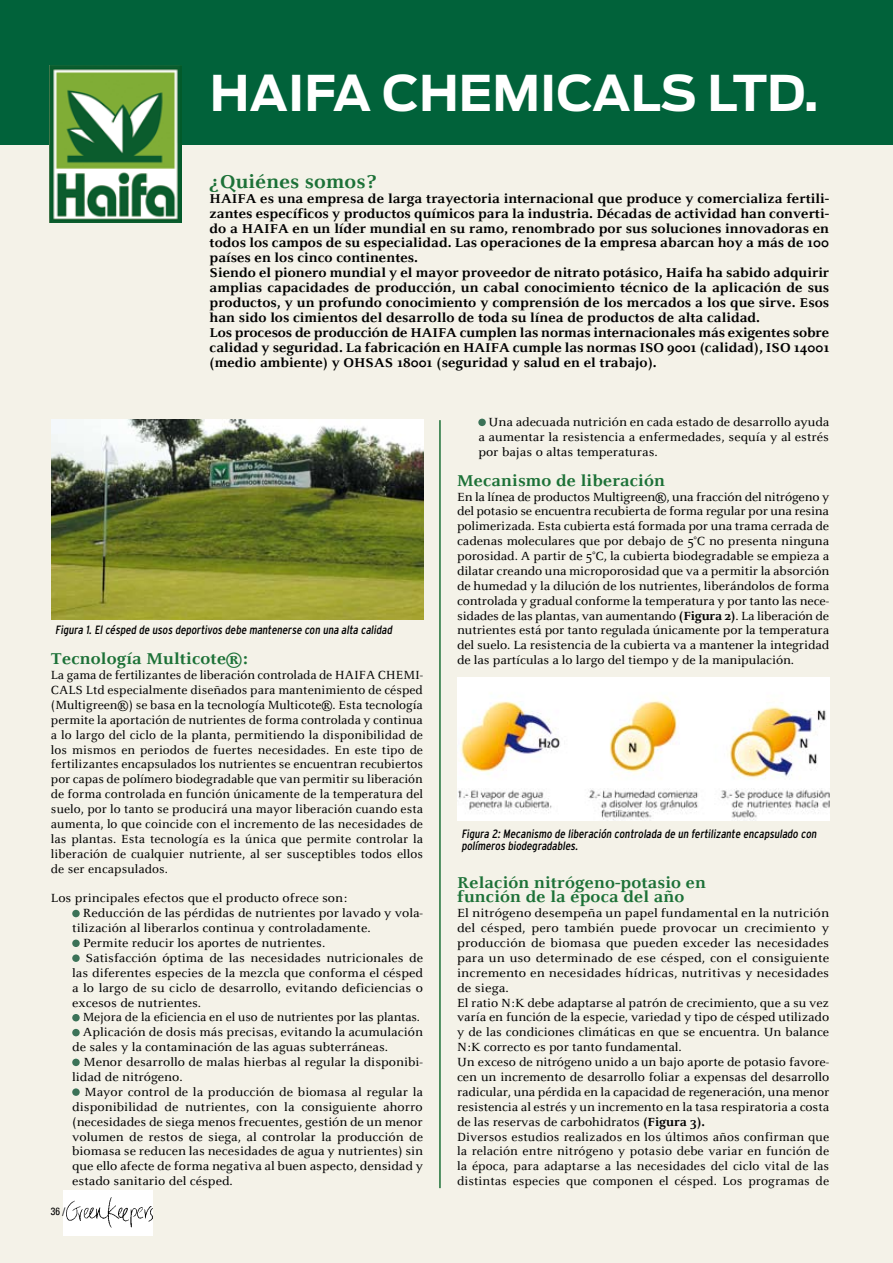
<style>
.page{position:relative;width:893px;height:1263px;background:#fff}
.page>*{position:absolute;margin:0;border:0;box-sizing:border-box;transform-origin:0 0}
.t1{font:700 48.9px "Antenna";color:#fff}
.t2{font:700 19.5px "Celeste ST";letter-spacing:.005em;color:#1c7137}
.t3{font:700 16.5px/14.9px "Celeste ST";letter-spacing:.005em;color:#1c7137}
.t4{font:700 13.5px/14.9px "Celeste ST";color:#000}
.t5{font:12.45px/14.9px "Celeste ST";color:#000;text-align:justify}
.t6{font:12.45px/14.9px "Celeste ST";color:#000;text-align:justify;scale:.96 1}
.t7{font:12.45px "Celeste ST";color:#000;scale:.95 1}
.t8{font:condensed 12px/11.2px "Interstate";color:#000}
.t9{font:condensed 10.5px "Univers LT Std";color:#000}
.s1{font-weight:700}
</style>
<div class="page">
<div style="left:0;top:144px;width:893px;height:1119px;background:#f4f2e8"></div>
<div style="left:64px;top:1191px;width:89px;height:45px;background:#fff"></div>
<img style="left:66px;top:1197px;width:87px;height:31px">
<svg style="left:72px;top:910px;width:8px;height:7px"></svg>
<svg style="left:72px;top:939px;width:8px;height:8px"></svg>
<svg style="left:72px;top:954px;width:8px;height:8px"></svg>
<svg style="left:72px;top:1014px;width:8px;height:7px"></svg>
<svg style="left:72px;top:1029px;width:8px;height:7px"></svg>
<svg style="left:72px;top:1059px;width:8px;height:7px"></svg>
<svg style="left:72px;top:1088px;width:8px;height:8px"></svg>
<svg style="left:478px;top:419px;width:8px;height:7px"></svg>
<hr style="left:439px;top:420px;width:2px;height:768px;background:#1c7137">
<div style="left:0;top:0;width:893px;height:144px;background:#01623a"></div>
<img style="left:49px;top:65px;width:132px;height:158px">
<img style="left:51px;top:419px;width:372px;height:201px">
<img style="left:457px;top:677px;width:372px;height:143px">
<h1 class="t1" style="left:210px;top:64px;width:610px">HAIFA CHEMICALS LTD.</h1>
<h2 class="t2" style="left:210px;top:171px;width:168px">¿Quiénes somos?</h2>
<p class="t4" style="left:210px;top:191px;width:621px">HAIFA es una empresa de larga trayectoria internacional que produce y comercializa fertili&shy;zantes específicos y productos químicos para la industria. Décadas de actividad han converti&shy;do a HAIFA en un líder mundial en su ramo, renombrado por sus soluciones innovadoras en todos los campos de su especialidad. Las operaciones de la empresa abarcan hoy a más de 100 países en los cinco continentes.<br>Siendo el pionero mundial y el mayor proveedor de nitrato potásico, Haifa ha sabido adquirir amplias capacidades de producción, un cabal conocimiento técnico de la aplicación de sus productos, y un profundo conocimiento y comprensión de los mercados a los que sirve. Esos han sido los cimientos del desarrollo de toda su línea de productos de alta calidad.<br>Los procesos de producción de HAIFA cumplen las normas internacionales más exigentes sobre calidad y seguridad. La fabricación en HAIFA cumple las normas ISO 9001 (calidad), ISO 14001 (medio ambiente) y OHSAS 18001 (seguridad y salud en el trabajo).</p>
<p class="t8" style="left:55px;top:624px;width:340px">Figura 1. El césped de usos deportivos debe mantenerse con una alta calidad</p>
<h3 class="t3" style="left:51px;top:652px;width:199px">Tecnología Multicote®:</h3>
<p class="t6" style="left:51px;top:668px;width:389px">La gama de fertilizantes de liberación controlada de HAIFA CHEMI-CALS Ltd especialmente diseñados para mantenimiento de césped (Multigreen®) se basa en la tecnología Multicote®. Esta tecnología permite la aportación de nutrientes de forma controlada y continua a lo largo del ciclo de la planta, permitiendo la disponibilidad de los mismos en periodos de fuertes necesidades. En este tipo de fertilizantes encapsulados los nutrientes se encuentran recubiertos por capas de polímero biodegradable que van permitir su liberación de forma controlada en función únicamente de la temperatura del suelo, por lo tanto se producirá una mayor liberación cuando esta aumenta, lo que coincide con el incremento de las necesidades de las plantas. Esta tecnología es la única que permite controlar la liberación de cualquier nutriente, al ser susceptibles todos ellos de ser encapsulados.</p>
<p class="t5" style="left:51px;top:891px;width:298px">Los principales efectos que el producto ofrece son:</p>
<p class="t5" style="left:83px;top:906px;width:342px">Reducción de las pérdidas de nutrientes por lavado y vola-</p>
<p class="t5" style="left:72px;top:921px;width:300px">tilización al liberarlos continua y controladamente.</p>
<p class="t5" style="left:83px;top:936px;width:244px">Permite reducir los aportes de nutrientes.</p>
<p class="t5" style="left:85px;top:951px;width:339px">Satisfacción óptima de las necesidades nutricionales de</p>
<p class="t5" style="left:72px;top:966px;width:352px">las diferentes especies de la mezcla que conforma el césped</p>
<p class="t5" style="left:72px;top:980px;width:352px">a lo largo de su ciclo de desarrollo, evitando deficiencias o</p>
<p class="t5" style="left:72px;top:995px;width:131px">excesos de nutrientes.</p>
<p class="t7" style="left:83px;top:1010px;width:357px">Mejora de la eficiencia en el uso de nutrientes por las plantas.</p>
<p class="t5" style="left:83px;top:1025px;width:342px">Aplicación de dosis más precisas, evitando la acumulación</p>
<p class="t5" style="left:72px;top:1040px;width:317px">de sales y la contaminación de las aguas subterráneas.</p>
<p class="t5" style="left:83px;top:1055px;width:341px">Menor desarrollo de malas hierbas al regular la disponibi-</p>
<p class="t5" style="left:72px;top:1070px;width:112px">lidad de nitrógeno.</p>
<p class="t5" style="left:84px;top:1085px;width:340px">Mayor control de la producción de biomasa al regular la</p>
<p class="t5" style="left:72px;top:1099px;width:352px">disponibilidad de nutrientes, con la consiguiente ahorro</p>
<p class="t5" style="left:72px;top:1114px;width:352px">(necesidades de siega menos frecuentes, gestión de un menor</p>
<p class="t5" style="left:72px;top:1129px;width:352px">volumen de restos de siega, al controlar la producción de</p>
<p class="t5" style="left:72px;top:1144px;width:352px">biomasa se reducen las necesidades de agua y nutrientes) sin</p>
<p class="t5" style="left:72px;top:1159px;width:352px">que ello afecte de forma negativa al buen aspecto, densidad y</p>
<p class="t5" style="left:72px;top:1174px;width:162px">estado sanitario del césped.</p>
<p class="t9" style="left:51px;top:1204px;width:16px">36 /</p>
<p class="t5" style="left:478px;top:415px;width:352px;text-indent:10px">Una adecuada nutrición en cada estado de desarrollo ayuda a aumentar la resistencia a enfermedades, sequía y al estrés por bajas o altas temperaturas.</p>
<h3 class="t3" style="left:457px;top:473px;width:209px">Mecanismo de liberación</h3>
<p class="t5" style="left:457px;top:489px;width:374px">En la línea de productos Multigreen®, una fracción del nitrógeno y del potasio se encuentra recubierta de forma regular por una resina polimerizada. Esta cubierta está formada por una trama cerrada de cadenas moleculares que por debajo de 5°C no presenta ninguna porosidad. A partir de 5°C, la cubierta biodegradable se empieza a dilatar creando una microporosidad que va a permitir la absorción de humedad y la dilución de los nutrientes, liberándolos de forma controlada y gradual conforme la temperatura y por tanto las nece&shy;sidades de las plantas, van aumentando <span class="s1">(Figura 2)</span>. La liberación de nutrientes está por tanto regulada únicamente por la temperatura del suelo. La resistencia de la cubierta va a mantener la integridad de las partículas a lo largo del tiempo y de la manipulación.</p>
<p class="t8" style="left:461px;top:828px;width:358px">Figura 2: Mecanismo de liberación controlada de un fertilizante encapsulado con polímeros biodegradables.</p>
<h3 class="t3" style="left:457px;top:875px;width:250px">Relación nitrógeno-potasio en función de la época del año</h3>
<p class="t5" style="left:457px;top:906px;width:374px;text-align:left">El nitrógeno desempeña un papel fundamental en la nutrición del césped, pero también puede provocar un crecimiento y producción de biomasa que pueden exceder las necesidades para un uso determinado de ese césped, con el consiguiente incremento en necesidades hídricas, nutritivas y necesidades de siega.<br>El ratio N:K debe adaptarse al patrón de crecimiento, que a su vez varía en función de la especie, variedad y tipo de césped utilizado y de las condiciones climáticas en que se encuentra. Un balance N:K correcto es por tanto fundamental.<br>Un exceso de nitrógeno unido a un bajo aporte de potasio favore&shy;cen un incremento de desarrollo foliar a expensas del desarrollo radicular, una pérdida en la capacidad de regeneración, una menor resistencia al estrés y un incremento en la tasa respiratoria a costa de las reservas de carbohidratos <span class="s1">(Figura 3).<br></span>Diversos estudios realizados en los últimos años confirman que la relación entre nitrógeno y potasio debe variar en función de la época, para adaptarse a las necesidades del ciclo vital de las distintas especies que componen el césped. Los programas de</p>
</div>
